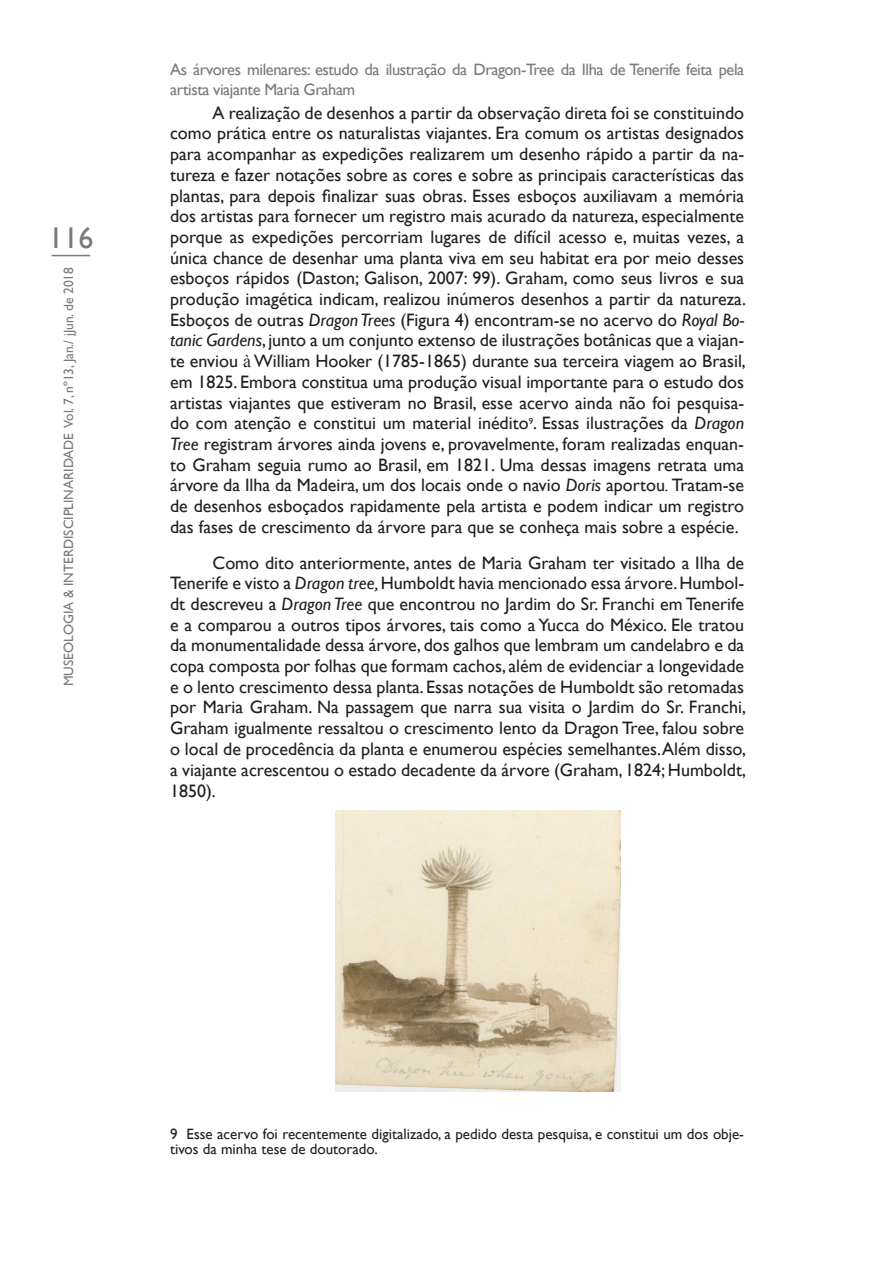
<style>
.page{position:relative;width:893px;height:1263px;background:#fff}
.page>*{position:absolute;margin:0;border:0;box-sizing:border-box;transform-origin:0 0}
.t1{font:30px "Gill Sans";color:#797a79}
.t2{font:18px/20.7px "Gill Sans";color:#231f20;text-align:justify}
.t3{font:16.5px/19.5px "Gill Sans";letter-spacing:-.025em;color:#797a79}
.t4{font:15px/15px "Gill Sans";color:#231f20}
.t5{font:13.5px "Gill Sans";color:#797a79}
.s1{font-style:italic}
.s2{font-family:"Times New Roman"}
</style>
<div class="page">
<hr style="left:52px;top:255px;width:38px;height:1px;background:#797a79">
<img style="left:336px;top:810px;width:285px;height:282px">
<h1 class="t1" style="left:48px;top:221px;width:46px">116</h1>
<p class="t5" style="left:61px;top:686px;width:421px;rotate:-90deg">MUSEOLOGIA &amp; INTERDISCIPLINARIDADE Vol. 7, nº13, Jan./ jJun. de 2018</p>
<p class="t3" style="left:170px;top:60px;width:576px">As árvores milenares: estudo da ilustração da Dragon-Tree da Ilha de Tenerife feita pela artista viajante Maria Graham</p>
<p class="t2" style="left:170px;top:103px;width:577px;text-indent:43px">A realização de desenhos a partir da observação direta foi se constituindo como prática entre os naturalistas viajantes. Era comum os artistas designados para acompanhar as expedições realizarem um desenho rápido a partir da na&shy;tureza e fazer notações sobre as cores e sobre as principais características das plantas, para depois finalizar suas obras. Esses esboços auxiliavam a memória dos artistas para fornecer um registro mais acurado da natureza, especialmente porque as expedições percorriam lugares de difícil acesso e, muitas vezes, a única chance de desenhar uma planta viva em seu habitat era por meio desses esboços rápidos (Daston; Galison, 2007: 99). Graham, como seus livros e sua produção imagética indicam, realizou inúmeros desenhos a partir da natureza.<br>Esboços de outras <span class="s1">Dragon Trees</span> (Figura 4) encontram-se no acervo do <span class="s1">Royal Bo&shy;tanic Gardens</span>, junto a um conjunto extenso de ilustrações botânicas que a viajan&shy;te enviou <span class="s2">à</span> William Hooker (1785-1865) durante sua terceira viagem ao Brasil, em 1825. Embora constitua uma produção visual importante para o estudo dos artistas viajantes que estiveram no Brasil, esse acervo ainda não foi pesquisa&shy;do com atenção e constitui um material inédito<sup>9</sup>. Essas ilustrações da <span class="s1">Dragon Tree</span> registram árvores ainda jovens e, provavelmente, foram realizadas enquan&shy;to Graham seguia rumo ao Brasil, em 1821. Uma dessas imagens retrata uma árvore da Ilha da Madeira, um dos locais onde o navio <span class="s1">Doris</span> aportou<span class="s1">.</span> Tratam-se de desenhos esboçados rapidamente pela artista e podem indicar um registro das fases de crescimento da árvore para que se conheça mais sobre a espécie.</p>
<p class="t2" style="left:170px;top:552px;width:577px;text-indent:43px">Como dito anteriormente, antes de Maria Graham ter visitado a Ilha de Tenerife e visto a <span class="s1">Dragon tree,</span> Humboldt havia mencionado essa árvore. Humbol&shy;dt descreveu a <span class="s1">Dragon Tree</span> que encontrou no Jardim do Sr. Franchi em Tenerife e a comparou a outros tipos árvores, tais como a Yucca do México. Ele tratou da monumentalidade dessa árvore, dos galhos que lembram um candelabro e da copa composta por folhas que formam cachos, além de evidenciar a longevidade e o lento crescimento dessa planta. Essas notações de Humboldt são retomadas por Maria Graham. Na passagem que narra sua visita o Jardim do Sr. Franchi, Graham igualmente ressaltou o crescimento lento da Dragon Tree, falou sobre o local de procedência da planta e enumerou espécies semelhantes. Além disso, a viajante acrescentou o estado decadente da árvore (Graham, 1824; Humboldt, 1850).</p>
<p class="t4" style="left:170px;top:1126px;width:575px">9 Esse acervo foi recentemente digitalizado, a pedido desta pesquisa, e constitui um dos obje&shy;tivos da minha tese de doutorado.</p>
</div>
